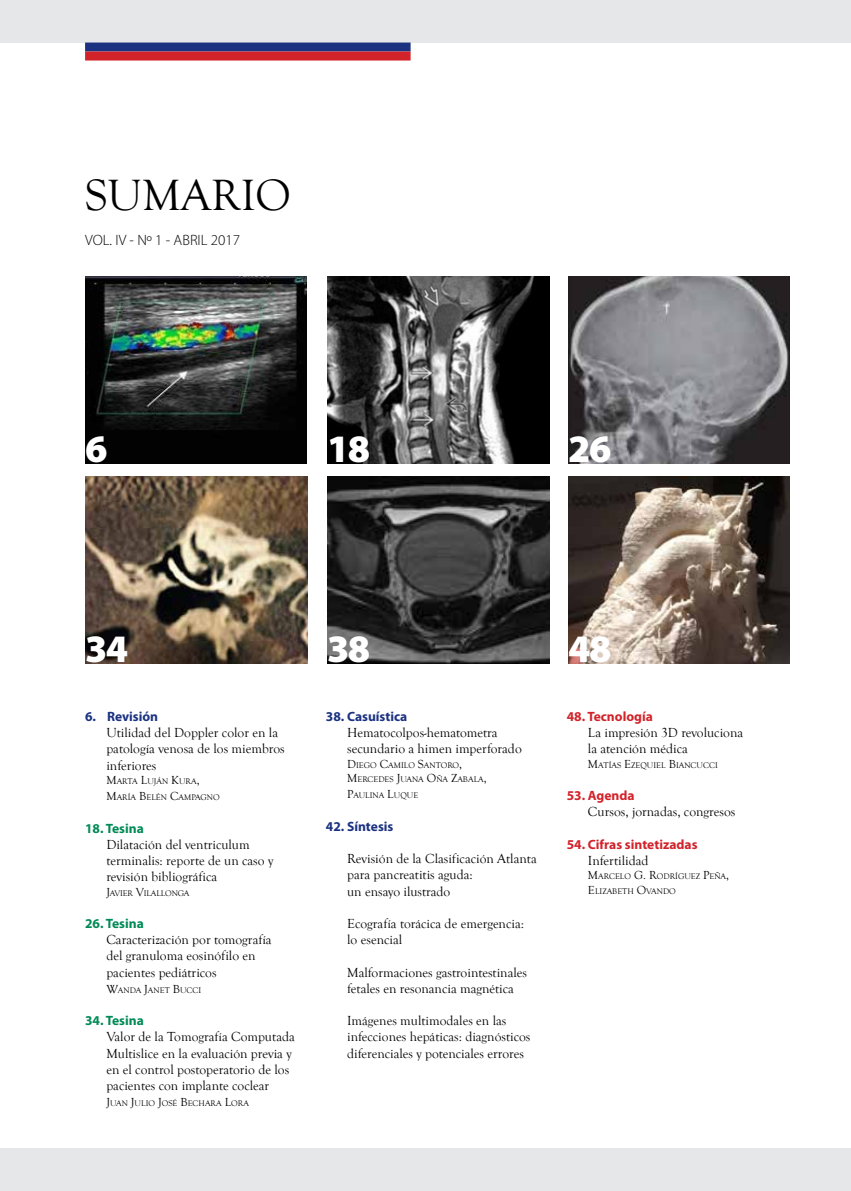
<style>
.page{position:relative;width:851px;height:1191px;background:#fff}
.page>*{position:absolute;margin:0;border:0;box-sizing:border-box;transform-origin:0 0}
.t1{font:45px "Goudy Old Style T";color:#000}
.t2{font:900 39px "Myriad Pro";letter-spacing:-.04em;color:#fff}
.t3{font:300 15px "Myriad Pro";color:#000}
.t4{font:13.5px/16.2px "Goudy Old Style T";color:#000}
.t5{font:700 13.5px "Myriad Pro";color:#d2232a}
.t6{font:700 13.5px "Myriad Pro";color:#1b3281}
.t7{font:700 13.5px "Myriad Pro";color:#008a56}
.t8{font:8.4px/14.4px "Goudy Old Style T";color:#000}
.s1{font-size:12px}
</style>
<div class="page">
<div style="left:0;top:1148px;width:850px;height:43px;background:#e6e7e8"></div>
<div style="left:0;top:0;width:850px;height:43px;background:#e6e7e8"></div>
<div style="left:85px;top:43px;width:325px;height:9px;background:#1b3281"></div>
<div style="left:85px;top:52px;width:325px;height:9px;background:#d2232a"></div>
<img style="left:327px;top:477px;width:222px;height:187px">
<img style="left:85px;top:477px;width:223px;height:187px">
<img style="left:568px;top:276px;width:221px;height:187px">
<img style="left:85px;top:276px;width:221px;height:187px">
<img style="left:328px;top:276px;width:221px;height:187px">
<img style="left:568px;top:477px;width:221px;height:187px">
<h1 class="t1" style="left:85px;top:171px;width:207px">SUMARIO</h1>
<p class="t3" style="left:85px;top:232px;width:156px">VOL. IV - Nº 1 - ABRIL 2017</p>
<h2 class="t2" style="left:85px;top:426px;width:24px">6</h2>
<h2 class="t2" style="left:327px;top:426px;width:45px">18</h2>
<h2 class="t2" style="left:568px;top:426px;width:45px">26</h2>
<h2 class="t2" style="left:85px;top:627px;width:45px">34</h2>
<p class="t6" style="left:85px;top:709px;width:75px">6. Revisión</p>
<p class="t4" style="left:106px;top:725px;width:180px">Utilidad del Doppler color en la patología venosa de los miembros inferiores</p>
<p class="t8" style="left:106px;top:773px;width:115px;line-height:16.2px"><span class="s1">M</span>ARTA <span class="s1">L</span>UJÁN <span class="s1">K</span>URA<span class="s1">,<br>M</span>ARÍA <span class="s1">B</span>ELÉN <span class="s1">C</span>AMPAGNO</p>
<p class="t7" style="left:85px;top:820px;width:60px">18. Tesina</p>
<p class="t4" style="left:106px;top:836px;width:168px">Dilatación del ventriculum terminalis: reporte de un caso y revisión bibliográfica</p>
<p class="t8" style="left:106px;top:885px;width:85px"><span class="s1">J</span>AVIER <span class="s1">V</span>ILALLONGA</p>
<p class="t7" style="left:85px;top:916px;width:60px">26. Tesina</p>
<p class="t4" style="left:106px;top:932px;width:167px">Caracterización por tomografía del granuloma eosinófilo en pacientes pediátricos</p>
<p class="t8" style="left:106px;top:983px;width:96px"><span class="s1">W</span>ANDA <span class="s1">J</span>ANET <span class="s1">B</span>UCCI</p>
<p class="t7" style="left:85px;top:1013px;width:60px">34. Tesina</p>
<p class="t4" style="left:106px;top:1029px;width:190px">Valor de la Tomografía Computada Multislice en la evaluación previa y en el control postoperatorio de los pacientes con implante coclear</p>
<p class="t8" style="left:106px;top:1096px;width:144px"><span class="s1">J</span>UAN <span class="s1">J</span>ULIO <span class="s1">J</span>OSÉ <span class="s1">B</span>ECHARA <span class="s1">L</span>ORA</p>
<h2 class="t2" style="left:327px;top:627px;width:45px">38</h2>
<p class="t6" style="left:326px;top:709px;width:83px">38. Casuística</p>
<p class="t4" style="left:347px;top:725px;width:176px">Hematocolpos-hematometra secundario a himen imperforado</p>
<p class="t8" style="left:347px;top:758px;width:141px"><span class="s1">D</span>IEGO <span class="s1">C</span>AMILO <span class="s1">S</span>ANTORO<span class="s1">,<br>M</span>ERCEDES <span class="s1">J</span>UANA <span class="s1">O</span>ÑA <span class="s1">Z</span>ABALA<span class="s1">,</span></p>
<p class="t8" style="left:347px;top:788px;width:73px"><span class="s1">P</span>AULINA <span class="s1">L</span>UQUE</p>
<p class="t6" style="left:326px;top:818px;width:69px">42. Síntesis</p>
<p class="t4" style="left:347px;top:851px;width:191px">Revisión de la Clasificación Atlanta para pancreatitis aguda:<br>un ensayo ilustrado</p>
<p class="t4" style="left:347px;top:915px;width:178px">Ecografía torácica de emergencia: lo esencial</p>
<p class="t4" style="left:347px;top:964px;width:181px">Malformaciones gastrointestinales fetales en resonancia magnética</p>
<p class="t4" style="left:347px;top:1013px;width:185px">Imágenes multimodales en las infecciones hepáticas: diagnósticos diferenciales y potenciales errores</p>
<h2 class="t2" style="left:568px;top:627px;width:45px">48</h2>
<p class="t5" style="left:566px;top:709px;width:88px">48. Tecnología</p>
<p class="t4" style="left:588px;top:725px;width:157px">La impresión 3D revoluciona la atención médica</p>
<p class="t8" style="left:588px;top:758px;width:131px"><span class="s1">M</span>ATÍAS <span class="s1">E</span>ZEQUIEL <span class="s1">B</span>IANCUCCI</p>
<p class="t5" style="left:566px;top:788px;width:69px">53. Agenda</p>
<p class="t4" style="left:588px;top:804px;width:149px">Cursos, jornadas, congresos</p>
<p class="t5" style="left:566px;top:836px;width:132px">54. Cifras sintetizadas</p>
<p class="t4" style="left:588px;top:852px;width:62px">Infertilidad</p>
<p class="t8" style="left:588px;top:869px;width:143px"><span class="s1">M</span>ARCELO <span class="s1">G. R</span>ODRÍGUEZ <span class="s1">P</span>EÑA<span class="s1">,<br>E</span>LIZABETH <span class="s1">O</span>VANDO</p>
</div>
